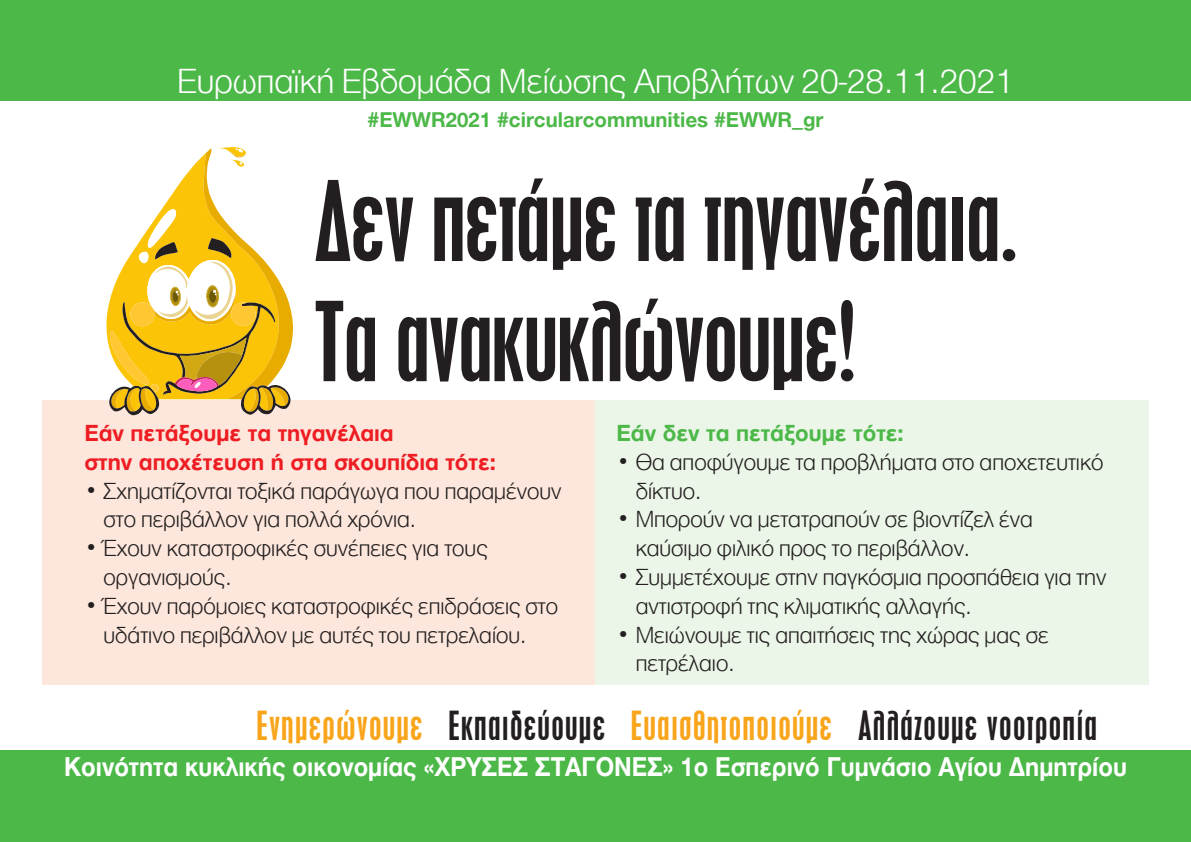
<style>
.page{position:relative;width:1191px;height:842px;background:#fff}
.page>*{position:absolute;margin:0;border:0;box-sizing:border-box;transform-origin:0 0}
.t1{font:115px "CF Eteocles";letter-spacing:-.01em;color:#231f20}
.t2{font:42px "CF Eteocles";letter-spacing:.03em;color:#231f20}
.t3{font:300 36px "CF Helvetica";color:#fff}
.t4{font:700 28px "CF Helvetica";color:#fff;scale:.91 1}
.t5{font:300 24px/28.8px "CF Helvetica";color:#231f20}
.t6{font:700 24px/28.8px "CF Helvetica";color:#ee1d23}
.t7{font:700 24px "CF Helvetica";color:#4cb848}
.t8{font:700 22px "CF Helvetica";color:#4cb848}
.s1{color:#f9a51b}
</style>
<div class="page">
<div style="left:43px;top:400px;width:552px;height:285px;background:#fde7dc"></div>
<div style="left:595px;top:400px;width:553px;height:285px;background:#ebf5e8"></div>
<div style="left:0;top:0;width:1191px;height:100px;background:#4cb848"></div>
<div style="left:0;top:751px;width:1191px;height:91px;background:#4cb848"></div>
<svg style="left:142px;top:148px;width:151px;height:198px"></svg>
<svg style="left:106px;top:238px;width:185px;height:178px"></svg>
<p class="t3" style="left:177px;top:61px;width:838px">Ευρωπαϊκή Εβδομάδα Μείωσης Αποβλήτων 20-28.11.2021</p>
<p class="t8" style="left:367px;top:108px;width:457px">#EWWR2021 #circularcommunities #EWWR_gr</p>
<p class="t1" style="left:314px;top:162px;width:706px">Δεν πετάμε τα τηγανέλαια.</p>
<p class="t1" style="left:314px;top:282px;width:544px">Tα ανακυκλώνουμε!</p>
<p class="t6" style="left:84px;top:419px;width:413px">Εάν πετάξουμε τα τηγανέλαια<br>στην αποχέτευση ή στα σκουπίδια τότε:</p>
<p class="t5" style="left:104px;top:476px;width:459px;text-indent:-19px">• Σχηματίζονται τοξικά παράγωγα που παραμένουν στο περιβάλλον για πολλά χρόνια.</p>
<p class="t5" style="left:104px;top:534px;width:386px;text-indent:-19px">• Έχουν καταστροφικές συνέπειες για τους οργανισμούς.</p>
<p class="t5" style="left:84px;top:591px;width:475px;text-align:center">• Έχουν παρόμοιες καταστροφικές επιδράσεις στο υδάτινο περιβάλλον με αυτές του πετρελαίου.</p>
<p class="t7" style="left:616px;top:420px;width:289px">Εάν δεν τα πετάξουμε τότε:</p>
<p class="t5" style="left:635px;top:447px;width:469px;text-indent:-19px">• Θα αποφύγουμε τα προβλήματα στο αποχετευτικό δίκτυο.</p>
<p class="t5" style="left:635px;top:505px;width:399px;text-indent:-19px">• Μπορούν να μετατραπούν σε βιοντίζελ ένα καύσιμο φιλικό προς το περιβάλλον.</p>
<p class="t5" style="left:635px;top:562px;width:472px;text-indent:-19px">• Συμμετέχουμε στην παγκόσμια προσπάθεια για την αντιστροφή της κλιματικής αλλαγής.</p>
<p class="t5" style="left:635px;top:620px;width:414px;text-indent:-19px">• Mειώνουμε τις απαιτήσεις της χώρας μας σε πετρέλαιο.</p>
<p class="t2" style="left:257px;top:704px;width:842px"><span class="s1">Ενημερώνουμε</span> Εκπαιδεύουμε <span class="s1">Ευαισθητοποιούμε</span> Αλλάζουμε νοοτροπία</p>
<p class="t4" style="left:64px;top:752px;width:1169px">Κοινότητα κυκλικής οικονομίας «ΧΡΥΣΕΣ ΣΤΑΓΟΝΕΣ» 1ο Εσπερινό Γυμνάσιο Αγίου Δημητρίου</p>
</div>
